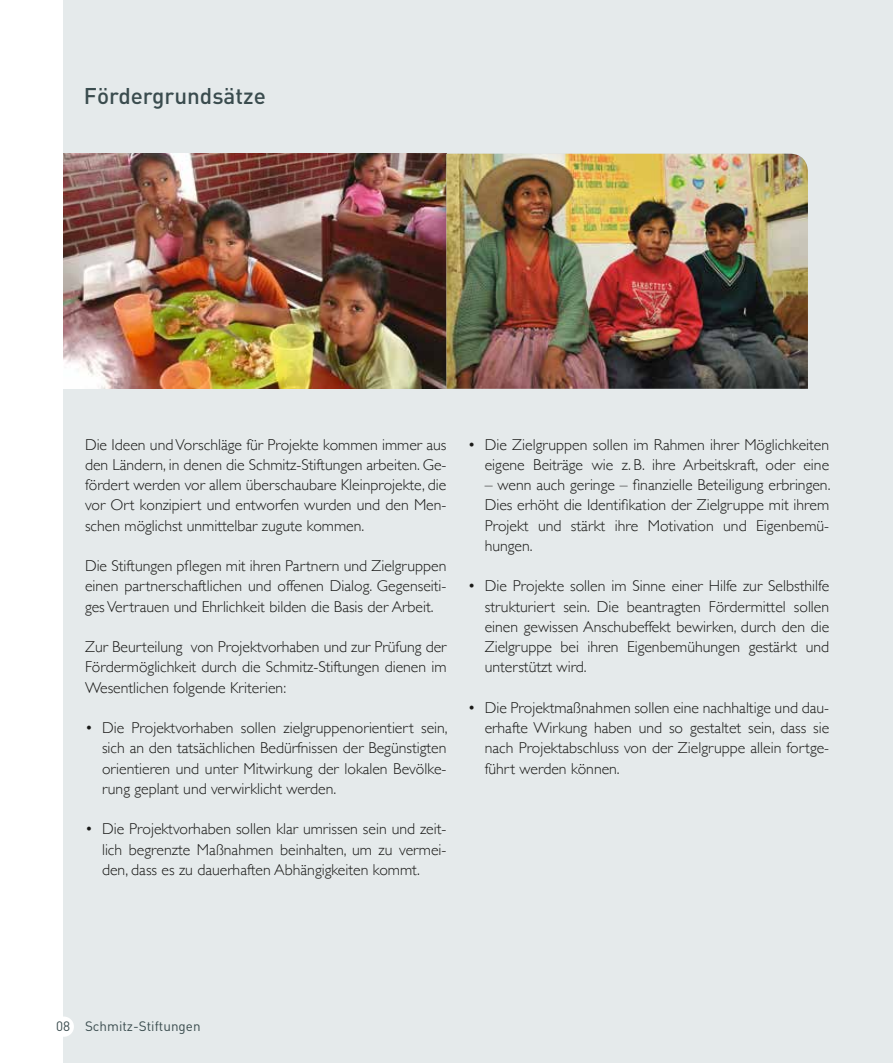
<style>
.page{position:relative;width:893px;height:1063px;background:#fff}
.page>*{position:absolute;margin:0;border:0;box-sizing:border-box;transform-origin:0 0}
.t1{font:500 22.5px "DIN";color:#3a4c4e}
.t2{font:300 15.75px/20.2px "Gill Sans";color:#1a1a18;text-align:justify}
.t3{font:13.5px "DIN";color:#3a4c4e}
</style>
<div class="page">
<div style="left:64px;top:0;width:829px;height:1063px;background:#e5eaeb"></div>
<div style="left:54px;top:1017px;width:20px;height:20px;background:#fff;border-radius:50%"></div>
<img style="left:64px;top:154px;width:382px;height:235px">
<img style="left:446px;top:154px;width:362px;height:235px">
<h1 class="t1" style="left:84px;top:81px;width:183px">Fördergrundsätze</h1>
<p class="t2" style="left:85px;top:434px;width:363px">Die Ideen und Vorschläge für Projekte kommen immer aus den Ländern, in denen die Schmitz-Stiftungen arbeiten. Ge&shy;fördert werden vor allem überschaubare Kleinprojekte, die vor Ort konzipiert und entworfen wurden und den Men&shy;schen möglichst unmittelbar zugute kommen.</p>
<p class="t2" style="left:85px;top:555px;width:363px">Die Stiftungen pflegen mit ihren Partnern und Zielgruppen einen partnerschaftlichen und offenen Dialog. Gegenseiti&shy;ges Vertrauen und Ehrlichkeit bilden die Basis der Arbeit.</p>
<p class="t2" style="left:85px;top:636px;width:363px">Zur Beurteilung von Projektvorhaben und zur Prüfung der Fördermöglichkeit durch die Schmitz-Stiftungen dienen im Wesentlichen folgende Kriterien:</p>
<p class="t2" style="left:102px;top:717px;width:347px;text-indent:-17px">• Die Projektvorhaben sollen zielgruppenorientiert sein, sich an den tatsächlichen Bedürfnissen der Begünstigten orientieren und unter Mitwirkung der lokalen Bevölke&shy;rung geplant und verwirklicht werden.</p>
<p class="t2" style="left:102px;top:818px;width:346px;text-indent:-17px">• Die Projektvorhaben sollen klar umrissen sein und zeit&shy;lich begrenzte Maßnahmen beinhalten, um zu vermei&shy;den, dass es zu dauerhaften Abhängigkeiten kommt.</p>
<p class="t2" style="left:468px;top:434px;width:363px;text-align:right">• Die Zielgruppen sollen im Rahmen ihrer Möglichkeiten eigene Beiträge wie z. B. ihre Arbeitskraft, oder eine</p>
<p class="t2" style="left:485px;top:474px;width:347px">– wenn auch geringe – finanzielle Beteiligung erbringen.<br>Dies erhöht die Identifikation der Zielgruppe mit ihrem Projekt und stärkt ihre Motivation und Eigenbemü&shy;hungen.</p>
<p class="t2" style="left:485px;top:575px;width:346px;text-indent:-17px">• Die Projekte sollen im Sinne einer Hilfe zur Selbsthilfe strukturiert sein. Die beantragten Fördermittel sollen einen gewissen Anschubeffekt bewirken, durch den die Zielgruppe bei ihren Eigenbemühungen gestärkt und unterstützt wird.</p>
<p class="t2" style="left:485px;top:697px;width:346px;text-indent:-17px">• Die Projektmaßnahmen sollen eine nachhaltige und dau&shy;erhafte Wirkung haben und so gestaltet sein, dass sie nach Projektabschluss von der Zielgruppe allein fortge&shy;führt werden können.</p>
<p class="t3" style="left:56px;top:1018px;width:146px">08 Schmitz-Stiftungen</p>
</div>
